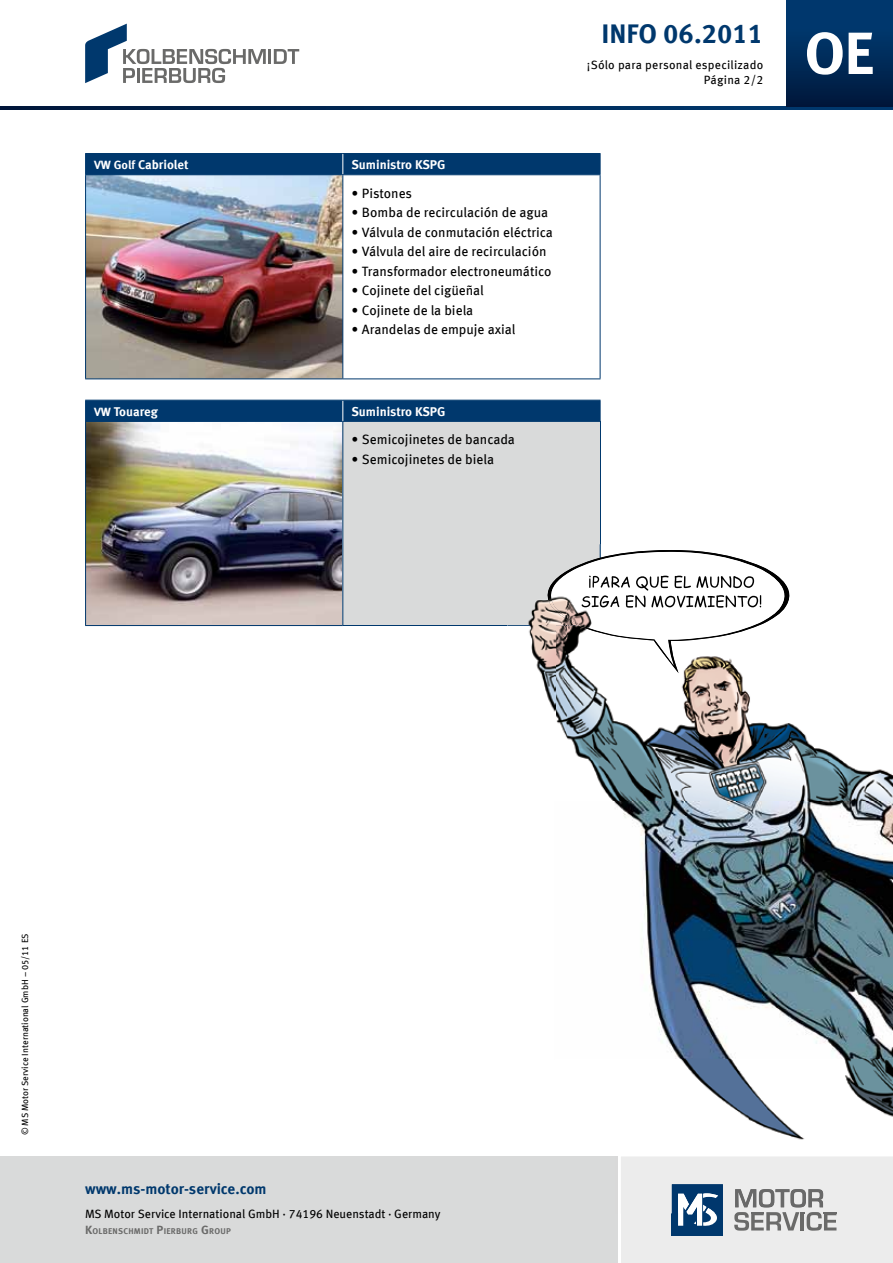
<style>
.page{position:relative;width:893px;height:1263px;background:#fff}
.page>*{position:absolute;margin:0;border:0;box-sizing:border-box;transform-origin:0 0}
.t1{font:700 27px "Meta OFC";color:#00386d}
.t2{font:700 15px "Meta OFC";color:#00386d}
.t3{font:13.5px "Meta OFC";color:#000}
.t4{font:700 12.75px "Meta OFC";color:#fff}
.t5{font:12px "Meta OFC";color:#000}
.t6{font:12px/15px "Meta OFC";letter-spacing:.02em;color:#000;text-align:right}
.t7{font:9px "Meta OFC";color:#000}
.t8{font:700 8.4px "Meta OFC";letter-spacing:.03em;color:#6a6a69}
.s1{font-size:12px}
</style>
<div class="page">
<img style="left:86px;top:422px;width:256px;height:203px">
<svg style="left:0;top:106px;width:787px;height:4px;background:#002753"></svg>
<hr style="left:787px;top:106px;width:106px;height:4px;background:#00386d">
<hr style="left:268px;top:49px;width:3px;height:15px;background:#6a6a69">
<svg style="left:274px;top:49px;width:25px;height:15px"></svg>
<svg style="left:85px;top:24px;width:181px;height:59px"></svg>
<div style="left:787px;top:0;width:106px;height:107px;background:linear-gradient(to bottom,#003e78,#001a3e)"></div>
<svg style="left:807px;top:32px;width:66px;height:43px"></svg>
<div style="left:621px;top:1157px;width:272px;height:106px;background:#ececec"></div>
<div style="left:0;top:1157px;width:617px;height:106px;background:#d9dada"></div>
<div style="left:672px;top:1184px;width:51px;height:51px;background:#00386d"></div>
<div style="left:86px;top:154px;width:514px;height:267px;background:#00386d"></div>
<img style="left:86px;top:175px;width:514px;height:225px">
<div style="left:343px;top:421px;width:257px;height:204px;background:#d9dada"></div>
<svg style="left:342px;top:154px;width:1px;height:20px"></svg>
<hr style="left:342px;top:175px;width:1px;height:203px;background:#00386d">
<hr style="left:342px;top:422px;width:1px;height:203px;background:#00386d">
<svg style="left:342px;top:379px;width:1px;height:42px"></svg>
<hr style="left:85px;top:174px;width:258px;height:1px;background:#00386d">
<hr style="left:343px;top:174px;width:257px;height:1px;background:#00386d">
<hr style="left:85px;top:153px;width:258px;height:1px;background:#00386d">
<svg style="left:85px;top:154px;width:1px;height:20px"></svg>
<hr style="left:343px;top:153px;width:257px;height:1px;background:#00386d">
<svg style="left:600px;top:154px;width:1px;height:20px"></svg>
<hr style="left:85px;top:175px;width:1px;height:203px;background:#00386d">
<hr style="left:600px;top:175px;width:1px;height:203px;background:#00386d">
<hr style="left:85px;top:378px;width:258px;height:1px;background:#00386d">
<hr style="left:343px;top:378px;width:257px;height:1px;background:#00386d">
<hr style="left:85px;top:422px;width:1px;height:203px;background:#00386d">
<hr style="left:600px;top:422px;width:1px;height:203px;background:#00386d">
<hr style="left:85px;top:625px;width:258px;height:1px;background:#00386d">
<hr style="left:85px;top:400px;width:258px;height:1px;background:#00386d">
<svg style="left:85px;top:401px;width:1px;height:20px"></svg>
<hr style="left:343px;top:400px;width:257px;height:1px;background:#00386d">
<svg style="left:600px;top:379px;width:1px;height:42px"></svg>
<hr style="left:85px;top:421px;width:258px;height:1px;background:#00386d">
<hr style="left:343px;top:421px;width:257px;height:1px;background:#00386d">
<hr style="left:343px;top:625px;width:257px;height:1px;background:#00386d">
<img style="left:555px;top:673px;width:338px;height:489px">
<img style="left:507px;top:626px;width:48px;height:531px">
<img style="left:617px;top:1162px;width:1px;height:51px">
<img style="left:621px;top:1157px;width:272px;height:56px">
<img style="left:555px;top:1157px;width:62px;height:5px">
<img style="left:672px;top:1184px;width:51px;height:29px">
<svg style="left:678px;top:1193px;width:41px;height:33px"></svg>
<svg style="left:734px;top:1189px;width:102px;height:42px"></svg>
<img style="left:528px;top:602px;width:8px;height:23px">
<img style="left:507px;top:625px;width:29px;height:1px">
<svg style="left:536px;top:544px;width:204px;height:129px"></svg>
<img style="left:540px;top:552px;width:250px;height:113px">
<img style="left:589px;top:576px;width:166px;height:15px">
<img style="left:582px;top:595px;width:179px;height:13px">
<p class="t4" style="left:94px;top:156px;width:96px"><span class="s1">VW Golf</span> Cabriolet</p>
<p class="t4" style="left:351px;top:156px;width:96px">Suministro KSPG</p>
<p class="t3" style="left:351px;top:185px;width:62px">• Pistones</p>
<p class="t3" style="left:351px;top:204px;width:198px">• Bomba de recirculación de agua</p>
<p class="t3" style="left:351px;top:224px;width:203px">• Válvula de conmutación eléctrica</p>
<p class="t3" style="left:351px;top:243px;width:197px">• Válvula del aire de recirculación</p>
<p class="t3" style="left:351px;top:263px;width:202px">• Transformador electroneumático</p>
<p class="t3" style="left:351px;top:282px;width:134px">• Cojinete del cigüeñal</p>
<p class="t3" style="left:351px;top:302px;width:123px">• Cojinete de la biela</p>
<p class="t3" style="left:351px;top:321px;width:166px">• arandelas de empuje axial</p>
<p class="t4" style="left:94px;top:403px;width:65px"><span class="s1">VW</span> Touareg</p>
<p class="t4" style="left:351px;top:403px;width:96px">Suministro KSPG</p>
<p class="t3" style="left:351px;top:431px;width:165px">• Semicojinetes de bancada</p>
<p class="t3" style="left:351px;top:451px;width:144px">• Semicojinetes de biela</p>
<h1 class="t1" style="left:601px;top:16px;width:163px">INFO 06.2011</h1>
<p class="t6" style="left:587px;top:57px;width:178px">¡Sólo para personal especilizado<br>Página 2/2</p>
<p class="t7" style="left:19px;top:1135px;width:203px;rotate:-90deg">© MS Motor Service International GmbH – 05/11 ES</p>
<p class="t2" style="left:85px;top:1179px;width:183px">www.ms-motor-service.com</p>
<p class="t5" style="left:85px;top:1206px;width:357px">MS Motor Service International GmbH · 74196 Neuenstadt · Germany</p>
<p class="t8" style="left:85px;top:1226px;width:147px"><span class="s1">K</span>OLBENSCHMIDT <span class="s1">P</span>IERBURG <span class="s1">G</span>ROUP</p>
</div>
